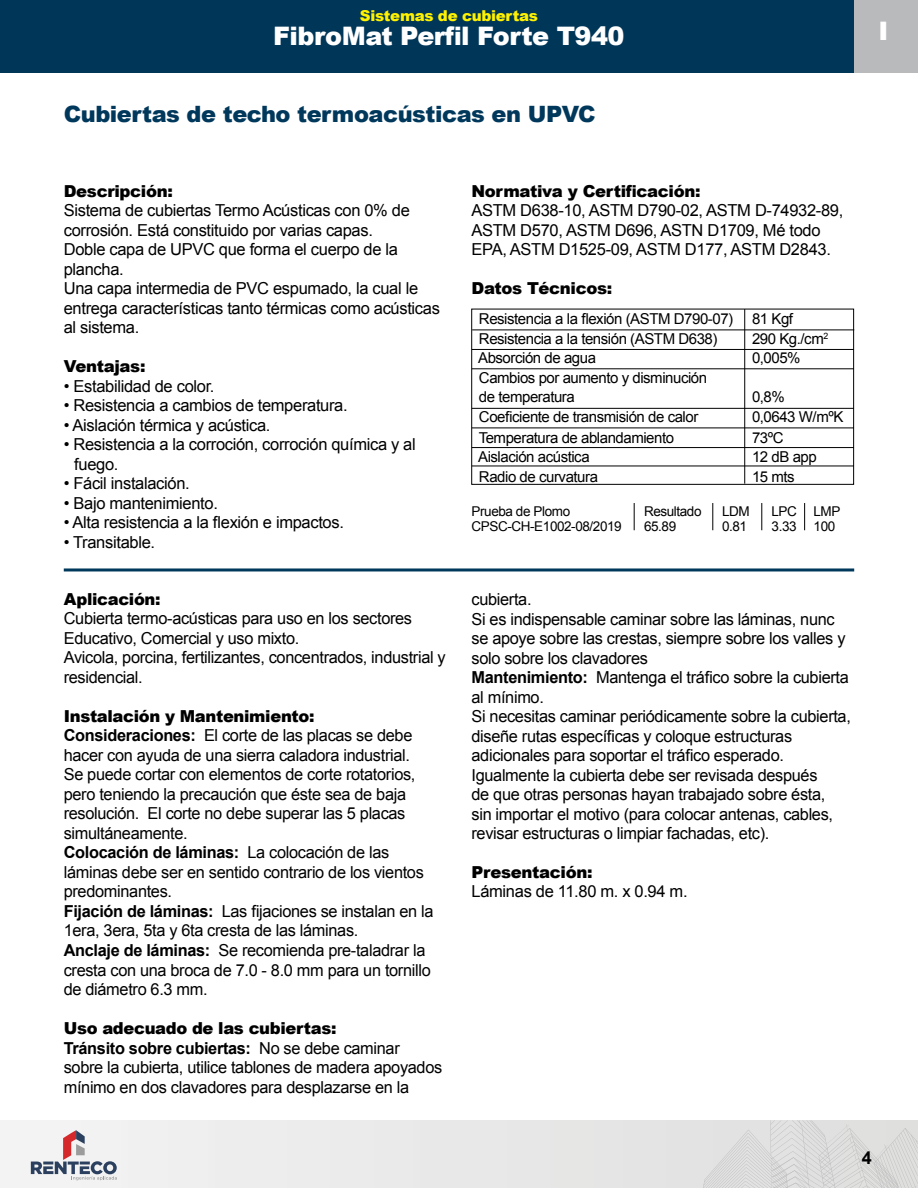
<style>
.page{position:relative;width:918px;height:1188px;background:#fff}
.page>*{position:absolute;margin:0;border:0;box-sizing:border-box;transform-origin:0 0}
.t1{font:900 25.5px "Arial";letter-spacing:-.02em;color:#fff}
.t2{font:900 22.5px "Arial";letter-spacing:-.02em;color:#00385c}
.t3{font:700 18px "Arial";color:#000}
.t4{font:16.5px/19.5px "Arial";letter-spacing:-.02em;color:#000}
.t5{font:900 16.5px "Arial";letter-spacing:-.02em;color:#000}
.t6{font:15px/19.5px "Arial";letter-spacing:-.03em;color:#000}
.t7{font:900 15px "Arial";letter-spacing:-.02em;color:#fff200}
.t8{font:13.5px "Arial";letter-spacing:-.03em;color:#000}
.s1{font-weight:900}
.s2{font-weight:700}
</style>
<div class="page">
<div style="left:0;top:1120px;width:918px;height:68px;background:#eaeaea"></div>
<svg style="left:31px;top:1130px;width:86px;height:50px"></svg>
<svg style="left:703px;top:1120px;width:215px;height:68px"></svg>
<div style="left:0;top:0;width:918px;height:72px;background:#003658"></div>
<div style="left:854px;top:0;width:64px;height:72px;background:#b9babb"></div>
<svg style="left:471px;top:308px;width:383px;height:177px"></svg>
<hr style="left:472px;top:330px;width:382px;height:1px;background:#000">
<hr style="left:472px;top:349px;width:382px;height:1px;background:#000">
<hr style="left:472px;top:368px;width:382px;height:1px;background:#000">
<hr style="left:472px;top:408px;width:382px;height:1px;background:#000">
<hr style="left:472px;top:428px;width:382px;height:1px;background:#000">
<hr style="left:472px;top:447px;width:382px;height:1px;background:#000">
<hr style="left:744px;top:309px;width:1px;height:175px;background:#000">
<hr style="left:64px;top:568px;width:790px;height:3px;background:#00385c">
<hr style="left:472px;top:466px;width:382px;height:1px;background:#000">
<svg style="left:634px;top:503px;width:1px;height:27px"></svg>
<svg style="left:712px;top:503px;width:1px;height:27px"></svg>
<svg style="left:761px;top:503px;width:1px;height:27px"></svg>
<svg style="left:804px;top:503px;width:1px;height:27px"></svg>
<p class="t7" style="left:360px;top:5px;width:180px">Sistemas de cubiertas</p>
<h1 class="t1" style="left:273px;top:18px;width:353px">FibroMat Perfil Forte T940</h1>
<h1 class="t1" style="left:879px;top:12px;width:11px">I</h1>
<h2 class="t2" style="left:64px;top:98px;width:533px">Cubiertas de techo termoacústicas en UPVC</h2>
<p class="t5" style="left:64px;top:179px;width:111px">Descripción:</p>
<p class="t4" style="left:64px;top:201px;width:378px">Sistema de cubiertas Termo Acústicas con 0% de corrosión. Está constituido por varias capas.<br>Doble capa de UPVC que forma el cuerpo de la plancha.<br>Una capa intermedia de PVC espumado, la cual le entrega características tanto térmicas como acústicas al sistema.</p>
<p class="t5" style="left:64px;top:354px;width:83px">Ventajas:</p>
<p class="t4" style="left:64px;top:376px;width:152px">• Estabilidad de color.</p>
<p class="t4" style="left:64px;top:396px;width:285px">• Resistencia a cambios de temperatura.</p>
<p class="t4" style="left:64px;top:415px;width:208px">• Aislación térmica y acústica.</p>
<p class="t4" style="left:74px;top:435px;width:343px;text-indent:-10px">• Resistencia a la corroción, corroción química y al fuego.</p>
<p class="t4" style="left:64px;top:474px;width:128px">• Fácil instalación.</p>
<p class="t4" style="left:64px;top:493px;width:156px">• Bajo mantenimiento.</p>
<p class="t4" style="left:64px;top:513px;width:282px">• Alta resistencia a la flexión e impactos.</p>
<p class="t4" style="left:64px;top:532px;width:93px">• Transitable.</p>
<p class="t5" style="left:64px;top:587px;width:98px">Aplicación:</p>
<p class="t4" style="left:64px;top:609px;width:384px">Cubierta termo-acústicas para uso en los sectores Educativo, Comercial y uso mixto.<br>Avicola, porcina, fertilizantes, concentrados, industrial y residencial.</p>
<p class="t4" style="left:64px;top:707px;width:371px"><span class="s1">Instalación y Mantenimiento:<br></span><span class="s2">Consideraciones:</span> El corte de las placas se debe hacer con ayuda de una sierra caladora industrial.<br>Se puede cortar con elementos de corte rotatorios, pero teniendo la precaución que éste sea de baja resolución. El corte no debe superar las 5 placas simultáneamente.<br><span class="s2">Colocación de láminas:</span> La colocación de las láminas debe ser en sentido contrario de los vientos predominantes.<br><span class="s2">Fijación de láminas:</span> Las fijaciones se instalan en la 1era, 3era, 5ta y 6ta cresta de las láminas.<br><span class="s2">Anclaje de láminas:</span> Se recomienda pre-taladrar la cresta con una broca de 7.0 - 8.0 mm para un tornillo de diámetro 6.3 mm.</p>
<p class="t4" style="left:64px;top:1019px;width:380px"><span class="s1">Uso adecuado de las cubiertas:<br></span><span class="s2">Tránsito sobre cubiertas:</span> No se debe caminar sobre la cubierta, utilice tablones de madera apoyados mínimo en dos clavadores para desplazarse en la</p>
<p class="t5" style="left:472px;top:179px;width:231px">Normativa y Certificación:</p>
<p class="t4" style="left:472px;top:201px;width:373px">ASTM D638-10, ASTM D790-02, ASTM D-74932-89,<br>ASTM D570, ASTM D696, ASTN D1709, Mé todo<br>EPA, ASTM D1525-09, ASTM D177, ASTM D2843.</p>
<p class="t5" style="left:472px;top:276px;width:142px">Datos Técnicos:</p>
<p class="t6" style="left:479px;top:309px;width:256px">Resistencia a la flexión (ASTM D790-07)</p>
<p class="t6" style="left:752px;top:309px;width:43px">81 Kgf</p>
<p class="t6" style="left:479px;top:329px;width:240px">Resistencia a la tensión (ASTM D638)</p>
<p class="t6" style="left:752px;top:329px;width:78px">290 Kg./cm<sup>2</sup></p>
<p class="t6" style="left:478px;top:348px;width:119px">Absorción de agua</p>
<p class="t6" style="left:752px;top:348px;width:50px">0,005%</p>
<p class="t6" style="left:479px;top:368px;width:230px">Cambios por aumento y disminución de temperatura</p>
<p class="t6" style="left:752px;top:387px;width:34px">0,8%</p>
<p class="t6" style="left:479px;top:407px;width:221px">Coeficiente de transmisión de calor</p>
<p class="t6" style="left:752px;top:407px;width:93px">0,0643 W/mºK</p>
<p class="t6" style="left:479px;top:428px;width:197px">Temperatura de ablandamiento</p>
<p class="t6" style="left:752px;top:428px;width:33px">73ºC</p>
<p class="t6" style="left:478px;top:447px;width:113px">Aislación acústica</p>
<p class="t6" style="left:752px;top:447px;width:66px">12 dB app</p>
<p class="t6" style="left:479px;top:467px;width:121px">Radio de curvatura</p>
<p class="t6" style="left:752px;top:467px;width:44px">15 mts</p>
<p class="t8" style="left:472px;top:502px;width:100px">Prueba de Plomo</p>
<p class="t8" style="left:644px;top:502px;width:59px">Resultado</p>
<p class="t8" style="left:722px;top:502px;width:29px">LDM</p>
<p class="t8" style="left:772px;top:502px;width:70px">LPC LMP</p>
<p class="t8" style="left:472px;top:517px;width:152px">CPSC-CH-E1002-08/2019</p>
<p class="t8" style="left:644px;top:517px;width:34px">65.89</p>
<p class="t8" style="left:722px;top:517px;width:27px">0.81</p>
<p class="t8" style="left:772px;top:517px;width:27px">3.33</p>
<p class="t8" style="left:814px;top:517px;width:23px">100</p>
<p class="t4" style="left:472px;top:590px;width:381px">cubierta.<br>Si es indispensable caminar sobre las láminas, nunc se apoye sobre las crestas, siempre sobre los valles y solo sobre los clavadores<br><span class="s2">Mantenimiento:</span> Mantenga el tráfico sobre la cubierta al mínimo.<br>Si necesitas caminar periódicamente sobre la cubierta, diseñe rutas específicas y coloque estructuras adicionales para soportar el tráfico esperado.<br>Igualmente la cubierta debe ser revisada después<br>de que otras personas hayan trabajado sobre ésta,<br>sin importar el motivo (para colocar antenas, cables, revisar estructuras o limpiar fachadas, etc).</p>
<p class="t5" style="left:472px;top:860px;width:122px">Presentación:</p>
<p class="t4" style="left:472px;top:882px;width:218px">Láminas de 11.80 m. x 0.94 m.</p>
<p class="t3" style="left:862px;top:1146px;width:12px">4</p>
</div>
